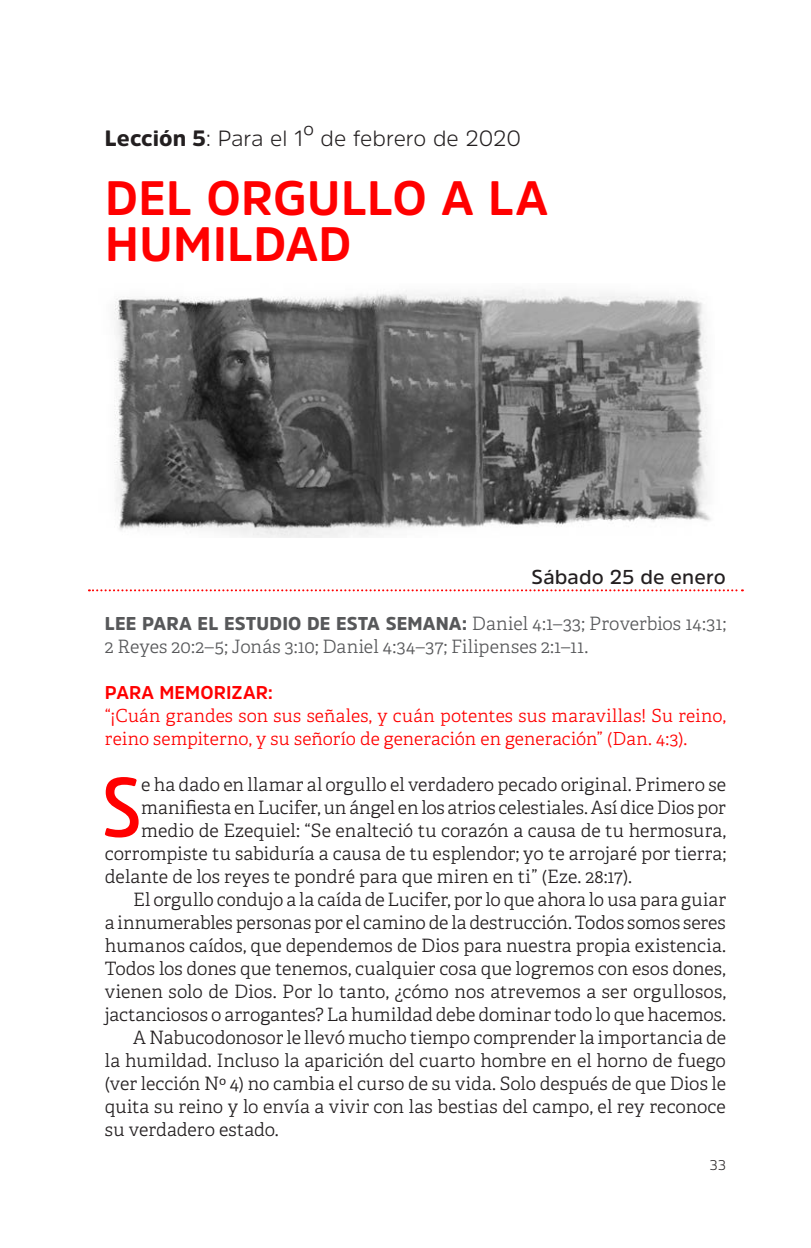
<style>
.page{position:relative;width:811px;height:1248px;background:#fff}
.page>*{position:absolute;margin:0;border:0;box-sizing:border-box;transform-origin:0 0}
.Párrafo_capitular_x1{font:600 83.8px "Amsi Pro Narw";color:#f00}
.Título_Lección{font:700 48px/46px "Amsi Pro";letter-spacing:.005em;color:#f00}
.Lección_Nº{font:300 22px "Amsi Pro";letter-spacing:-.005em;color:#231f20}
.Fecha_Sábado{font:600 20px "Amsi Pro";letter-spacing:.005em;color:#231f20}
.Párrafo{font:300 18.4px/23px "Adelle Basic";color:#231f20;text-align:justify}
.Párrafo_capitular_x1-2{font:300 18.4px "Adelle Basic";color:#231f20}
.Lee_para_el_estudio{font:300 18.4px/23px "Adelle Basic";letter-spacing:.005em;color:#57585a}
.Para_Memorizar{font:700 18.4px "Amsi Pro";letter-spacing:.01em;color:#f00}
.Versículo{font:300 18px/23px "Adelle Basic";letter-spacing:.005em;color:#f00}
.t1{font:300 14px "Amsi Pro";color:#231f20}
.s1{font-weight:900}
.s2{font-family:"Amsi Pro";font-weight:900}
</style>
<div class="page">
<svg style="left:89px;top:589px;width:654px;height:2px"></svg>
<img style="left:114px;top:289px;width:597px;height:248px">
<p class="Lección_Nº" style="left:105px;top:123px;width:418px"><span class="s1">Lección 5</span>: Para el 1º de febrero de 2020</p>
<p class="Título_Lección" style="left:105px;top:174px;width:444px">DEL ORGULLO A LA<br>HUMILDAD</p>
<p class="Fecha_Sábado" style="left:531px;top:563px;width:196px">Sábado 25 de enero</p>
<p class="Lee_para_el_estudio" style="left:105px;top:611px;width:622px"><span class="s2">LEE PARA EL ESTUDIO DE ESTA SEMANA:</span> Daniel 4:1–33; Proverbios 14:31;<br>2 Reyes 20:2–5; Jonás 3:10; Daniel 4:34–37; Filipenses 2:1–11.</p>
<p class="Para_Memorizar" style="left:105px;top:679px;width:170px">PARA MEMORIZAR:</p>
<p class="Versículo" style="left:105px;top:704px;width:622px">“¡Cuán grandes son sus señales, y cuán potentes sus maravillas! Su reino, reino sempiterno, y su señorío de generación en generación” (Dan. 4:3).</p>
<p class="Párrafo_capitular_x1" style="left:102px;top:750px;width:41px">S</p>
<p class="Párrafo_capitular_x1-2" style="left:141px;top:773px;width:586px">e ha dado en llamar al orgullo el verdadero pecado original. Primero se</p>
<p class="Párrafo_capitular_x1-2" style="left:141px;top:796px;width:586px">manifiesta en Lucifer, un ángel en los atrios celestiales. Así dice Dios por</p>
<p class="Párrafo_capitular_x1-2" style="left:141px;top:819px;width:586px">medio de Ezequiel: “Se enalteció tu corazón a causa de tu hermosura,</p>
<p class="Párrafo_capitular_x1-2" style="left:105px;top:842px;width:622px">corrompiste tu sabiduría a causa de tu esplendor; yo te arrojaré por tierra;</p>
<p class="Párrafo_capitular_x1-2" style="left:105px;top:865px;width:528px">delante de los reyes te pondré para que miren en ti” (Eze. 28:17).</p>
<p class="Párrafo" style="left:105px;top:887px;width:622px;text-indent:28px">El orgullo condujo a la caída de Lucifer, por lo que ahora lo usa para guiar a innumerables personas por el camino de la destrucción. Todos somos seres humanos caídos, que dependemos de Dios para nuestra propia existencia.<br>Todos los dones que tenemos, cualquier cosa que logremos con esos dones, vienen solo de Dios. Por lo tanto, ¿cómo nos atrevemos a ser orgullosos, jactanciosos o arrogantes? La humildad debe dominar todo lo que hacemos.</p>
<p class="Párrafo" style="left:105px;top:1025px;width:622px;text-indent:28px">A Nabucodonosor le llevó mucho tiempo comprender la importancia de la humildad. Incluso la aparición del cuarto hombre en el horno de fuego (ver lección Nº 4) no cambia el curso de su vida. Solo después de que Dios le quita su reino y lo envía a vivir con las bestias del campo, el rey reconoce su verdadero estado.</p>
<p class="t1" style="left:710px;top:1154px;width:18px">33</p>
</div>
